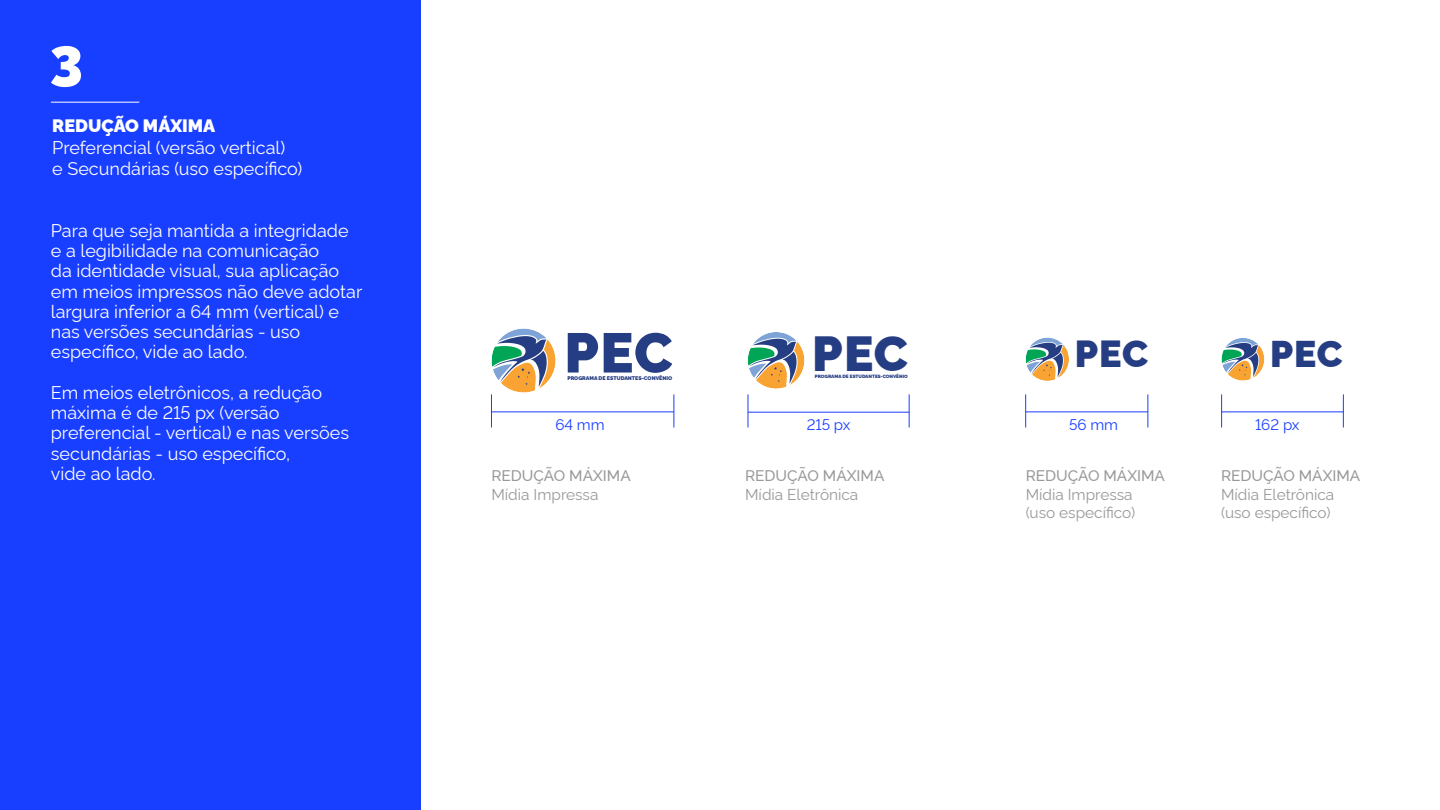
<style>
.page{position:relative;width:1440px;height:810px;background:#fff}
.page>*{position:absolute;margin:0;border:0;box-sizing:border-box;transform-origin:0 0}
.t1{font:900 57px "Rawline";color:#fff}
.t2{font:900 55.72px "Raleway";color:#253d82}
.t3{font:900 49.35px "Raleway";color:#253d82}
.t4{font:900 37.72px "Raleway";color:#253d82}
.t5{font:900 37.2px "Raleway";color:#253d82}
.t6{font:18px/20.2px "Rawline";color:#fff}
.t7{font:900 18px "Rawline";color:#fff}
.t8{font:15.38px/18.5px "Rawline";color:#999}
.t9{font:500 15.38px "Rawline";color:#999}
.t10{font:15.08px "Rawline";color:#183eff}
.t11{font:900 5.32px "Raleway";color:#253d82}
.t12{font:900 4.72px "Raleway";color:#253d82}
</style>
<div class="page">
<div style="left:0;top:0;width:421px;height:810px;background:#183eff"></div>
<hr style="left:51px;top:102px;width:88px;height:1px;background:#fff">
<hr style="left:491px;top:412px;width:183px;height:1px;background:#183eff">
<hr style="left:674px;top:394px;width:1px;height:34px;background:#183eff">
<hr style="left:491px;top:394px;width:1px;height:34px;background:#183eff">
<hr style="left:748px;top:412px;width:161px;height:1px;background:#183eff">
<hr style="left:909px;top:394px;width:1px;height:34px;background:#183eff">
<hr style="left:748px;top:394px;width:1px;height:34px;background:#183eff">
<hr style="left:1222px;top:412px;width:121px;height:1px;background:#183eff">
<hr style="left:1343px;top:394px;width:1px;height:34px;background:#183eff">
<hr style="left:1221px;top:394px;width:1px;height:34px;background:#183eff">
<hr style="left:1026px;top:412px;width:122px;height:1px;background:#183eff">
<hr style="left:1148px;top:394px;width:1px;height:34px;background:#183eff">
<hr style="left:1025px;top:394px;width:1px;height:34px;background:#183eff">
<svg style="left:492px;top:329px;width:64px;height:64px"></svg>
<svg style="left:748px;top:332px;width:56px;height:57px"></svg>
<svg style="left:1026px;top:338px;width:43px;height:43px"></svg>
<svg style="left:1222px;top:338px;width:42px;height:43px"></svg>
<h1 class="t1" style="left:50px;top:23px;width:35px">3</h1>
<p class="t7" style="left:52px;top:112px;width:164px">REDUÇÃO MÁXIMA</p>
<p class="t6" style="left:52px;top:135px;width:252px;line-height:21.6px">Preferencial (versão vertical)<br>e Secundárias (uso específico)</p>
<p class="t6" style="left:51px;top:219px;width:313px">Para que seja mantida a integridade e a legibilidade na comunicação<br>da identidade visual, sua aplicação em meios impressos não deve adotar largura inferior a 64 mm (vertical) e nas versões secundárias - uso específico, vide ao lado.</p>
<p class="t6" style="left:51px;top:381px;width:300px">Em meios eletrônicos, a redução máxima é de 215 px (versão preferencial - vertical) e nas versões secundárias - uso específico,<br>vide ao lado.</p>
<h2 class="t2" style="left:564px;top:310px;width:110px">PEC</h2>
<p class="t11" style="left:567px;top:374px;width:106px">PROGRAMA DE ESTUDANTES-CONVÊNIO</p>
<h3 class="t3" style="left:812px;top:316px;width:97px">PEC</h3>
<p class="t12" style="left:815px;top:373px;width:94px">PROGRAMA DE ESTUDANTES-CONVÊNIO</p>
<h3 class="t4" style="left:1075px;top:325px;width:75px">PEC</h3>
<h3 class="t5" style="left:1270px;top:326px;width:74px">PEC</h3>
<p class="t10" style="left:555px;top:413px;width:51px">64 mm</p>
<p class="t10" style="left:807px;top:413px;width:45px">215 px</p>
<p class="t10" style="left:1069px;top:413px;width:51px">56 mm</p>
<p class="t10" style="left:1255px;top:413px;width:46px">162 px</p>
<p class="t9" style="left:491px;top:464px;width:141px">REDUÇÃO MÁXIMA</p>
<p class="t8" style="left:491px;top:484px;width:108px">Mídia Impressa</p>
<p class="t9" style="left:745px;top:464px;width:141px">REDUÇÃO MÁXIMA</p>
<p class="t8" style="left:745px;top:484px;width:115px">Mídia Eletrônica</p>
<p class="t9" style="left:1026px;top:464px;width:141px">REDUÇÃO MÁXIMA</p>
<p class="t8" style="left:1026px;top:484px;width:111px">Mídia Impressa (uso específico)</p>
<p class="t9" style="left:1221px;top:464px;width:141px">REDUÇÃO MÁXIMA</p>
<p class="t8" style="left:1221px;top:484px;width:115px">Mídia Eletrônica (uso específico)</p>
</div>
